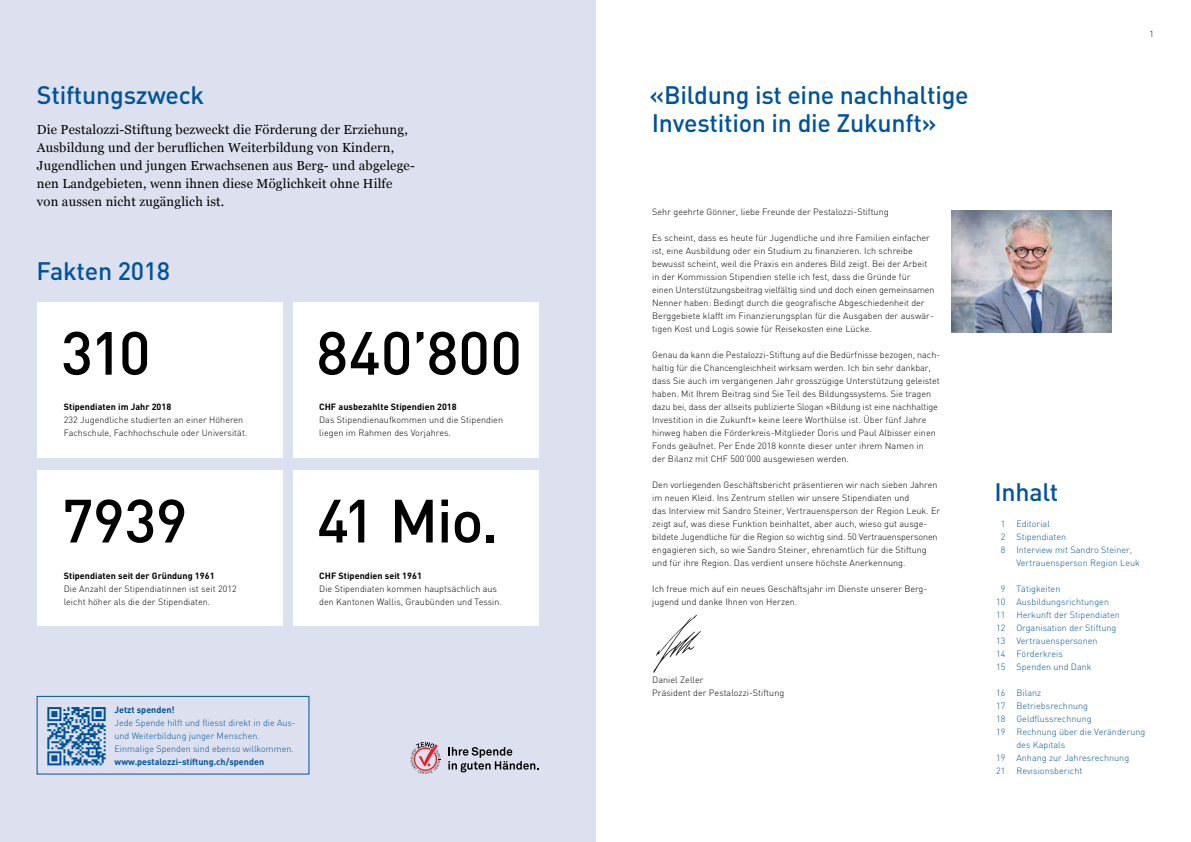
<style>
.page{position:relative;width:1191px;height:842px;background:#fff}
.page>*{position:absolute;margin:0;border:0;box-sizing:border-box;transform-origin:0 0}
.t1{font:500 60px "DIN Pro";letter-spacing:-.015em;color:#000}
.t2{font:500 25px/28px "DIN Pro";letter-spacing:-.01em;color:#00539b}
.t3{font:13px/18px "Georgia";letter-spacing:.015em;color:#000}
.t4{font:300 9px/13px "DIN";letter-spacing:.005em;color:#000}
.t5{font:300 9px/13px "DIN";letter-spacing:.005em;color:#00539b}
.t6{font:700 9px "DIN Pro";letter-spacing:.005em;color:#000}
.t7{font:700 9px "DIN";color:#00539b}
.t8{font:300 8.7px "DIN";color:#000}
</style>
<div class="page">
<div style="left:0;top:0;width:595px;height:842px;background:#dde1ef"></div>
<img style="left:951px;top:210px;width:160px;height:122px">
<div style="left:37px;top:302px;width:245px;height:156px;background:#fff"></div>
<div style="left:37px;top:470px;width:245px;height:156px;background:#fff"></div>
<div style="left:293px;top:302px;width:246px;height:156px;background:#fff"></div>
<div style="left:293px;top:470px;width:246px;height:156px;background:#fff"></div>
<div style="left:37px;top:696px;width:272px;height:78px;border:1px solid #00539b"></div>
<svg style="left:410px;top:742px;width:30px;height:32px"></svg>
<svg style="left:448px;top:747px;width:91px;height:25px"></svg>
<svg style="left:653px;top:615px;width:48px;height:58px"></svg>
<svg style="left:47px;top:707px;width:59px;height:58px"></svg>
<h2 class="t2" style="left:37px;top:80px;width:169px">Stiftungszweck</h2>
<p class="t3" style="left:37px;top:120px;width:379px">Die Pestalozzi-Stiftung bezweckt die Förderung der Erziehung, Ausbildung und der beruflichen Weiterbildung von Kindern, Jugendlichen und jungen Erwachsenen aus Berg- und abgelege&shy;nen Landgebieten, wenn ihnen diese Möglichkeit ohne Hilfe von aussen nicht zugänglich ist.</p>
<h2 class="t2" style="left:37px;top:256px;width:135px">Fakten 2018</h2>
<h1 class="t1" style="left:61px;top:312px;width:91px">310</h1>
<p class="t6" style="left:64px;top:401px;width:109px">Stipendiaten im Jahr 2018</p>
<p class="t4" style="left:64px;top:413px;width:185px">232 Jugendliche studierten an einer Höheren<br>Fachschule, Fachhochschule oder Universität.</p>
<h1 class="t1" style="left:316px;top:312px;width:207px">840’800</h1>
<p class="t6" style="left:319px;top:401px;width:139px">CHF ausbezahlte Stipendien 2018</p>
<p class="t4" style="left:319px;top:413px;width:185px">Das Stipendienaufkommen und die Stipendien liegen im Rahmen des Vorjahres.</p>
<h1 class="t1" style="left:62px;top:480px;width:127px">7939</h1>
<h1 class="t1" style="left:317px;top:480px;width:183px">41 Mio.</h1>
<p class="t6" style="left:319px;top:570px;width:104px">CHF Stipendien seit 1961</p>
<p class="t4" style="left:319px;top:582px;width:184px">Die Stipendiaten kommen hauptsächlich aus den Kantonen Wallis, Graubünden und Tessin.</p>
<p class="t6" style="left:64px;top:570px;width:152px">Stipendiaten seit der Gründung 1961</p>
<p class="t4" style="left:64px;top:582px;width:174px">Die Anzahl der Stipendiatinnen ist seit 2012 leicht höher als die der Stipendiaten.</p>
<p class="t7" style="left:114px;top:704px;width:62px">Jetzt spenden!</p>
<p class="t5" style="left:114px;top:716px;width:183px">Jede Spende hilft und fliesst direkt in die Aus&shy;und Weiterbildung junger Menschen.<br>Einmalige Spenden sind ebenso willkommen.</p>
<p class="t7" style="left:114px;top:756px;width:151px">www.pestalozzi-stiftung.ch/spenden</p>
<h2 class="t2" style="left:649px;top:80px;width:321px">«Bildung ist eine nachhaltige<br>Investition in die Zukunft»</h2>
<p class="t8" style="left:1149px;top:29px;width:6px">1</p>
<p class="t4" style="left:652px;top:205px;width:238px">Sehr geehrte Gönner, liebe Freunde der Pestalozzi-Stiftung</p>
<p class="t4" style="left:652px;top:231px;width:284px">Es scheint, dass es heute für Jugendliche und ihre Familien einfacher ist, eine Ausbildung oder ein Studium zu finanzieren. Ich schreibe bewusst scheint, weil die Praxis ein anderes Bild zeigt. Bei der Arbeit in der Kommission Stipendien stelle ich fest, dass die Gründe für<br>einen Unterstützungsbeitrag vielfältig sind und doch einen gemeinsamen Nenner haben: Bedingt durch die geografische Abgeschiedenheit der Berggebiete klafft im Finanzierungsplan für die Ausgaben der auswär&shy;tigen Kost und Logis sowie für Reisekosten eine Lücke.</p>
<p class="t4" style="left:652px;top:348px;width:289px">Genau da kann die Pestalozzi-Stiftung auf die Bedürfnisse bezogen, nach&shy;haltig für die Chancengleichheit wirksam werden. Ich bin sehr dankbar, dass Sie auch im vergangenen Jahr grosszügige Unterstützung geleistet haben. Mit Ihrem Beitrag sind Sie Teil des Bildungssystems. Sie tragen dazu bei, dass der allseits publizierte Slogan «Bildung ist eine nachhaltige Investition in die Zukunft» keine leere Worthülse ist. Über fünf Jahre hinweg haben die Förderkreis-Mitglieder Doris und Paul Albisser einen Fonds geäufnet. Per Ende 2018 konnte dieser unter ihrem Namen in<br>der Bilanz mit CHF 500’000 ausgewiesen werden.</p>
<p class="t4" style="left:652px;top:478px;width:289px">Den vorliegenden Geschäftsbericht präsentieren wir nach sieben Jahren im neuen Kleid. Ins Zentrum stellen wir unsere Stipendiaten und<br>das Interview mit Sandro Steiner, Vertrauensperson der Region Leuk. Er zeigt auf, was diese Funktion beinhaltet, aber auch, wieso gut ausge&shy;bildete Jugendliche für die Region so wichtig sind. 50 Vertrauenspersonen engagieren sich, so wie Sandro Steiner, ehrenamtlich für die Stiftung und für ihre Region. Das verdient unsere höchste Anerkennung.</p>
<p class="t4" style="left:652px;top:582px;width:277px">Ich freue mich auf ein neues Geschäftsjahr im Dienste unserer Berg&shy;jugend und danke Ihnen von Herzen.</p>
<p class="t4" style="left:652px;top:673px;width:134px">Daniel Zeller<br>Präsident der Pestalozzi-Stiftung</p>
<h2 class="t2" style="left:994px;top:477px;width:66px">Inhalt</h2>
<p class="t5" style="left:1000px;top:517px;width:51px">1 Editorial</p>
<p class="t5" style="left:1000px;top:530px;width:67px">2 Stipendiaten</p>
<p class="t5" style="left:1000px;top:543px;width:133px">8 Interview mit Sandro Steiner,</p>
<p class="t5" style="left:1016px;top:556px;width:125px">Vertrauensperson Region Leuk</p>
<p class="t5" style="left:996px;top:582px;width:125px;text-indent:5px">9 Tätigkeiten<br>10 Ausbildungsrichtungen<br>11 Herkunft der Stipendiaten<br>12 Organisation der Stiftung<br>13 Vertrauenspersonen<br>14 Förderkreis<br>15 Spenden und Dank</p>
<p class="t5" style="left:996px;top:686px;width:47px">16 Bilanz</p>
<p class="t5" style="left:996px;top:699px;width:94px">17 Betriebsrechnung</p>
<p class="t5" style="left:996px;top:712px;width:97px">18 Geldflussrechnung</p>
<p class="t5" style="left:996px;top:725px;width:151px">19 Rechnung über die Veränderung</p>
<p class="t5" style="left:1016px;top:738px;width:50px">des Kapitals</p>
<p class="t5" style="left:996px;top:751px;width:135px">19 Anhang zur Jahresrechnung</p>
<p class="t5" style="left:996px;top:764px;width:88px">21 Revisionsbericht</p>
</div>
